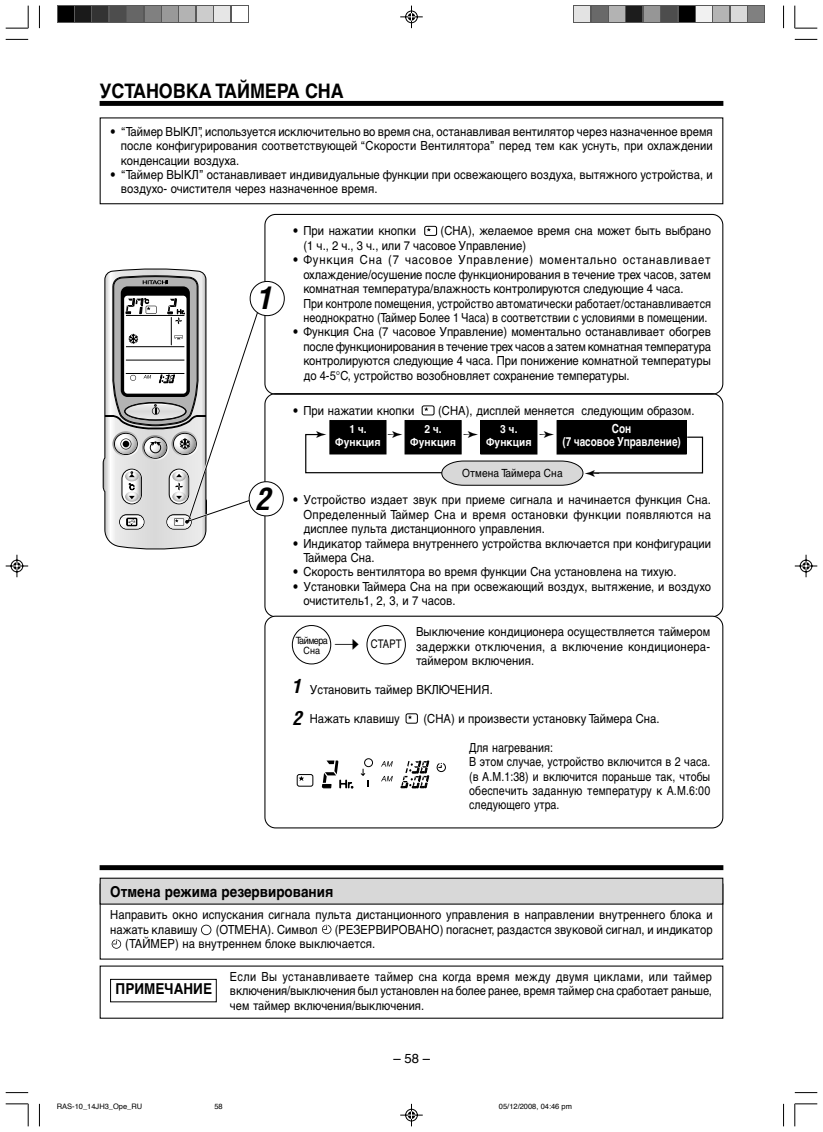
<style>
.page{position:relative;width:823px;height:1132px;background:#fff}
.page>*{position:absolute;margin:0;border:0;box-sizing:border-box;transform-origin:0 0}
.t1{font:italic 700 condensed 30px "Helvetica";color:#000}
.t2{font:700 20px "Helvetica Cyr";letter-spacing:-.005em;color:#000;scale:.9 1}
.t3{font:italic 700 condensed 18.75px/31.2px "Helvetica";color:#000}
.t4{font:700 15px "Helvetica Cyr";color:#000;scale:.9 1}
.t5{font:13.12px "Helvetica";color:#000}
.t6{font:12.5px/14.4px "Helvetica Cyr Upright";letter-spacing:.005em;color:#000;scale:.9 1}
.t7{font:12.5px/14.4px "Helvetica Cyr Upright";letter-spacing:.005em;color:#000;text-align:justify;scale:.88 1}
.t8{font:12.5px/14.4px "Helvetica Cyr Upright";letter-spacing:.005em;color:#000;scale:.85 1}
.t9{font:700 12.5px/12.5px "Helvetica Cyr";color:#fff;text-align:center;scale:.8 1}
.t10{font:11.88px "Helvetica Cyr Upright";letter-spacing:.01em;color:#000;scale:.81 1}
.t11{font:700 11.25px/12.5px "Helvetica Cyr";letter-spacing:.01em;color:#fff;scale:.9 1}
.t12{font:11.25px "Helvetica Cyr Upright";letter-spacing:.01em;color:#000;scale:.9 1}
.t13{font:10px/9.9px "Helvetica Cyr Upright";letter-spacing:-.05em;color:#000;text-align:center;scale:.9 1}
.t14{font:7.5px "Helvetica";color:#000}
</style>
<div class="page">
<svg style="left:264px;top:395px;width:460px;height:220px"></svg>
<svg style="left:424px;top:407px;width:4px;height:4px"></svg>
<div style="left:422px;top:405px;width:12px;height:10px;border:1px solid #000;border-radius:2px"></div>
<div style="left:100px;top:878px;width:623px;height:25px;background:#d8d8d8"></div>
<div style="left:100px;top:877px;width:623px;height:27px;border:1px solid #000"></div>
<svg style="left:100px;top:865px;width:623px;height:4px;background:#0b0b0b"></svg>
<div style="left:100px;top:101px;width:623px;height:5px;background:#000"></div>
<div style="left:100px;top:117px;width:623px;height:87px;border:1px solid #000"></div>
<svg style="left:264px;top:213px;width:460px;height:182px"></svg>
<svg style="left:427px;top:228px;width:4px;height:3px"></svg>
<div style="left:424px;top:226px;width:13px;height:10px;border:1px solid #000;border-radius:2px"></div>
<svg style="left:264px;top:615px;width:460px;height:213px"></svg>
<div style="left:297px;top:774px;width:16px;height:12px;background:#fefefe;border:1px solid #000;border-radius:2px"></div>
<svg style="left:299px;top:775px;width:5px;height:5px"></svg>
<svg style="left:322px;top:760px;width:31px;height:28px"></svg>
<svg style="left:436px;top:762px;width:10px;height:10px"></svg>
<svg style="left:360px;top:758px;width:13px;height:28px"></svg>
<svg style="left:381px;top:775px;width:12px;height:6px"></svg>
<svg style="left:401px;top:760px;width:28px;height:27px"></svg>
<svg style="left:381px;top:761px;width:12px;height:5px"></svg>
<svg style="left:408px;top:715px;width:4px;height:4px"></svg>
<div style="left:406px;top:713px;width:12px;height:10px;border:1px solid #000;border-radius:2px"></div>
<svg style="left:366px;top:624px;width:40px;height:40px"></svg>
<svg style="left:292px;top:624px;width:39px;height:40px"></svg>
<svg style="left:201px;top:924px;width:11px;height:12px"></svg>
<svg style="left:322px;top:924px;width:9px;height:9px"></svg>
<svg style="left:112px;top:939px;width:9px;height:9px"></svg>
<div style="left:110px;top:978px;width:107px;height:23px;border:1px solid #000"></div>
<svg style="left:102px;top:268px;width:183px;height:282px"></svg>
<div style="left:330px;top:420px;width:56px;height:34px;background:#000"></div>
<div style="left:405px;top:420px;width:56px;height:34px;background:#000"></div>
<div style="left:481px;top:420px;width:56px;height:34px;background:#000"></div>
<div style="left:557px;top:420px;width:129px;height:34px;background:#000"></div>
<svg style="left:795px;top:39px;width:22px;height:1px"></svg>
<svg style="left:795px;top:1092px;width:22px;height:1px"></svg>
<svg style="left:6px;top:39px;width:22px;height:1px"></svg>
<svg style="left:6px;top:1092px;width:22px;height:1px"></svg>
<svg style="left:783px;top:6px;width:1px;height:22px"></svg>
<svg style="left:794px;top:6px;width:23px;height:23px"></svg>
<svg style="left:783px;top:1103px;width:1px;height:23px"></svg>
<svg style="left:794px;top:1103px;width:23px;height:23px"></svg>
<svg style="left:39px;top:6px;width:1px;height:22px"></svg>
<svg style="left:6px;top:6px;width:23px;height:23px"></svg>
<svg style="left:39px;top:1103px;width:1px;height:23px"></svg>
<svg style="left:6px;top:1103px;width:23px;height:23px"></svg>
<svg style="left:5px;top:554px;width:24px;height:24px"></svg>
<svg style="left:400px;top:5px;width:23px;height:24px"></svg>
<svg style="left:794px;top:554px;width:24px;height:24px"></svg>
<svg style="left:400px;top:1103px;width:23px;height:23px"></svg>
<svg style="left:57px;top:5px;width:191px;height:18px"></svg>
<div style="left:58px;top:6px;width:15px;height:15px;background:#000"></div>
<div style="left:75px;top:6px;width:15px;height:15px;background:#1a1a1a"></div>
<div style="left:93px;top:6px;width:15px;height:15px;background:#333"></div>
<div style="left:110px;top:6px;width:15px;height:15px;background:#4d4d4d"></div>
<div style="left:128px;top:6px;width:15px;height:15px;background:#666"></div>
<div style="left:145px;top:6px;width:15px;height:15px;background:#808080"></div>
<div style="left:162px;top:6px;width:15px;height:15px;background:#999"></div>
<div style="left:180px;top:6px;width:15px;height:15px;background:#b3b3b3"></div>
<div style="left:197px;top:6px;width:15px;height:15px;background:#ccc"></div>
<div style="left:215px;top:6px;width:15px;height:15px;background:#e6e6e6"></div>
<div style="left:232px;top:6px;width:15px;height:15px;background:#fff"></div>
<svg style="left:573px;top:5px;width:192px;height:18px"></svg>
<div style="left:575px;top:6px;width:15px;height:15px;background:#e3e3e3"></div>
<div style="left:592px;top:6px;width:15px;height:15px;background:#696969"></div>
<div style="left:609px;top:6px;width:15px;height:15px;background:#b3b3b3"></div>
<div style="left:627px;top:6px;width:15px;height:15px;background:#1c1c1c"></div>
<div style="left:644px;top:6px;width:15px;height:15px;background:#969696"></div>
<div style="left:662px;top:6px;width:15px;height:15px;background:#4d4d4d"></div>
<div style="left:679px;top:6px;width:15px;height:15px;background:#000"></div>
<div style="left:696px;top:6px;width:15px;height:15px;background:#f1f1f1"></div>
<div style="left:714px;top:6px;width:15px;height:15px;background:#b4b4b4"></div>
<div style="left:731px;top:6px;width:15px;height:15px;background:#d9d9d9"></div>
<div style="left:749px;top:6px;width:15px;height:15px;background:#808080"></div>
<svg style="left:305px;top:431px;width:399px;height:54px"></svg>
<h2 class="t2" style="left:100px;top:84px;width:273px">УCTAHOBKA TAЙMEPA CHA</h2>
<p class="t6" style="left:121px;top:126px;width:659px;text-align:justify;text-indent:-11px">• “Таймер ВЫКЛ”, используется исключительно во время сна, останавливая вентилятор через назначенное время после конфигурирования соответствующей “Скорости Вентилятора” перед тем как уснуть, при охлаждении конденсации воздуха.</p>
<p class="t6" style="left:121px;top:169px;width:659px;text-indent:-11px">• “Таймер ВЫКЛ” останавливает индивидуальные функции при освежающего воздуха, вытяжного устройства, и воздухо- очистителя через назначенное время.</p>
<p class="t6" style="left:293px;top:225px;width:138px">• При нажатии кнопки</p>
<p class="t6" style="left:303px;top:225px;width:454px;text-indent:137px">(СНА), желаемое время сна может быть выбрано (1 ч., 2 ч., 3 ч., или 7 часовое Управление)</p>
<p class="t6" style="left:303px;top:254px;width:454px;text-indent:-11px">• Функция Сна (7 часовое Управление) моментально останавливает охлаждение/осушение после функционирования в течение трех часов, затем комнатная температура/влажность контролируются следующие 4 часа.<br>При контроле помещения, устройство автоматически работает/останавливается неоднократно (Таймер Более 1 Часа) в соответствии с условиями в помещении.</p>
<p class="t6" style="left:303px;top:326px;width:454px;text-align:justify;text-indent:-11px">• Функция Сна (7 часовое Управление) моментально останавливает обогрев после функционирования в течение трех часов а затем комнатная температура контролируются следующие 4 часа. При понижение комнатной температуры до 4-5°С, устройство возобновляет сохранение температуры.</p>
<h1 class="t1" style="left:256px;top:287px;width:22px">1</h1>
<p class="t6" style="left:293px;top:405px;width:137px">• При нажатии кнопки</p>
<p class="t6" style="left:438px;top:405px;width:287px">(СНА), дисплей меняется следующим образом.</p>
<h1 class="t1" style="left:255px;top:487px;width:22px">2</h1>
<p class="t9" style="left:562px;top:423px;width:150px">Сон<br>(7 часовое Управление)</p>
<p class="t11" style="left:335px;top:424px;width:120px;text-indent:14px">1 ч.<br>Функция <sup>➛</sup> 2 ч.</p>
<p class="t11" style="left:500px;top:424px;width:21px">3 ч.</p>
<p class="t11" style="left:463px;top:436px;width:103px"><sup>➛</sup> Функция <sup>➛</sup></p>
<p class="t12" style="left:462px;top:469px;width:113px">Отмена Таймера Сна</p>
<p class="t11" style="left:410px;top:436px;width:52px">Функция</p>
<p class="t6" style="left:303px;top:494px;width:454px;text-align:justify;text-indent:-11px">• Устройство издает звук при приеме сигнала и начинается функция Сна.<br>Определенный Таймер Сна и время остановки функции появляются на дисплее пульта дистанционного управления.</p>
<p class="t6" style="left:303px;top:537px;width:454px;text-indent:-11px">• Индикатор таймера внутреннего устройства включается при конфигурации<br>Таймера Сна.</p>
<p class="t6" style="left:293px;top:566px;width:428px">• Скорость вентилятора во время функции Сна установлена на тихую.</p>
<p class="t6" style="left:303px;top:580px;width:454px;text-indent:-11px">• Установки Таймера Сна на при освежающий воздух, вытяжение, и воздухо очиститель1, 2, 3, и 7 часов.</p>
<p class="t6" style="left:416px;top:626px;width:328px;text-align:justify">Выключение кондиционера осуществляется таймером задержки отключения, а включение кондиционера&shy;таймером включения.</p>
<p class="t6" style="left:310px;top:683px;width:205px">Установить таймер ВКЛЮЧЕНИЯ.</p>
<p class="t6" style="left:310px;top:712px;width:102px">Нажать клавишу</p>
<p class="t6" style="left:423px;top:712px;width:264px">(СНА) и произвести установку Таймера Сна.</p>
<p class="t8" style="left:469px;top:741px;width:285px">Для нагревания:<br>В этом случае, устройство включится в 2 часа. (в A.M.1:38) и включится пораньше так, чтобы обеспечить заданную температуру к A.M.6:00 следующего утра.</p>
<p class="t13" style="left:296px;top:636px;width:37px">Таймера<br>Сна</p>
<p class="t10" style="left:334px;top:639px;width:85px">➝ СТАРТ</p>
<h3 class="t3" style="left:292px;top:672px;width:15px">1<br>2</h3>
<p class="t4" style="left:110px;top:885px;width:249px">Отмена pежима pезервирования</p>
<p class="t6" style="left:110px;top:908px;width:671px;line-height:14.9px">Направить окно испускания сигнала пульта дистанционного управления в направлении внутреннего блока и нажать клавишу</p>
<p class="t6" style="left:125px;top:923px;width:654px;text-indent:209px">(РЕЗЕРВИРОВАНО) погаснет, раздастся звуковой сигнал, и индикатор (TAЙMEP) на внутреннем блоке выключается.</p>
<p class="t4" style="left:116px;top:983px;width:109px">ПPИMEЧAHИE</p>
<p class="t6" style="left:216px;top:923px;width:115px">(OTMEHA). Символ</p>
<p class="t7" style="left:230px;top:970px;width:549px">Если Вы устанавливаете таймер сна когда время между двумя циклами, или таймер включения/выключения был установлен на более ранее, время таймер сна сработает раньше, чем таймер включения/выключения.</p>
<p class="t5" style="left:393px;top:1052px;width:38px">– 58 –</p>
<p class="t14" style="left:57px;top:1103px;width:87px">RAS-10_14JH3_Ope_RU</p>
<p class="t14" style="left:214px;top:1103px;width:10px">58</p>
<p class="t14" style="left:499px;top:1103px;width:74px">05/12/2008, 04:46 pm</p>
</div>
